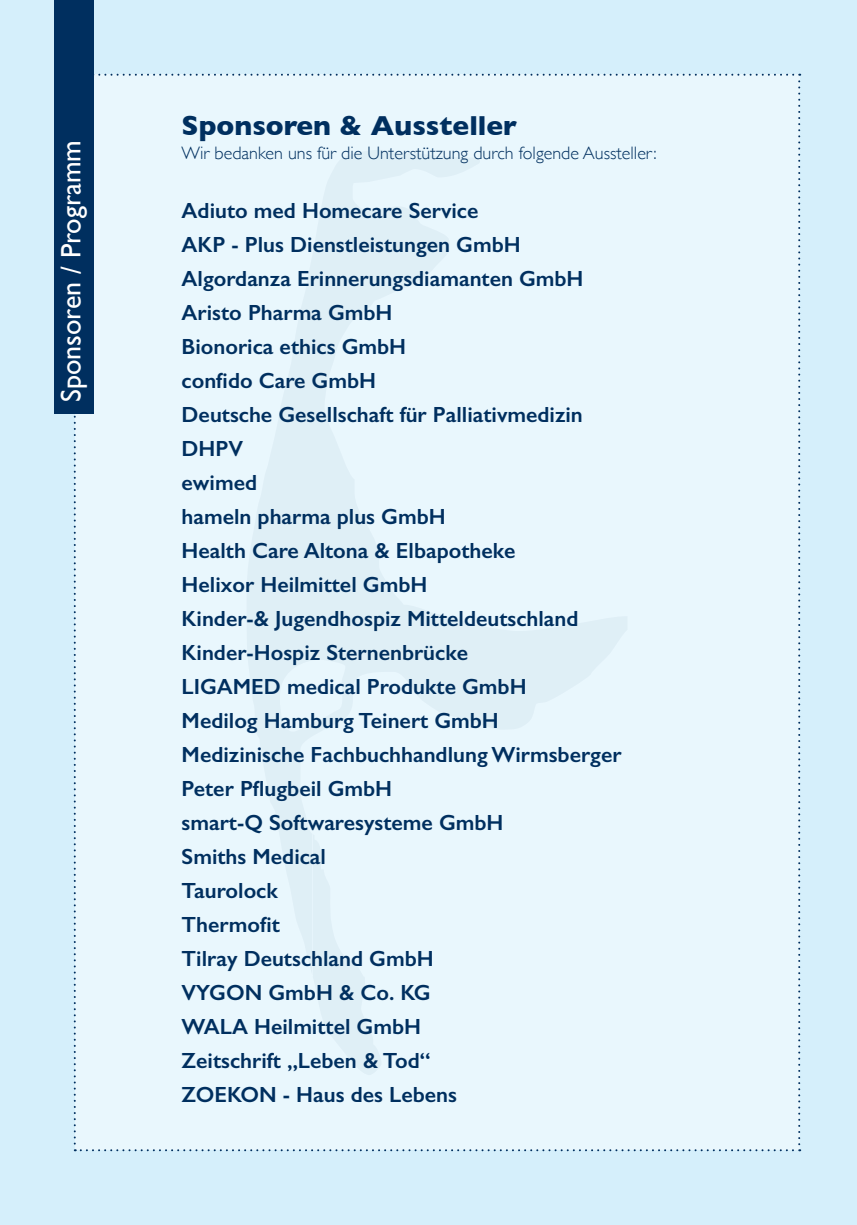
<style>
.page{position:relative;width:857px;height:1225px;background:#fff}
.page>*{position:absolute;margin:0;border:0;box-sizing:border-box;transform-origin:0 0}
.t1{font:700 28px "Gill Sans";color:#002f5f}
.t2{font:28px "Gill Sans";color:#fff}
.t3{font:600 22px/34px "Gill Sans";color:#002f5f}
.t4{font:300 18px "Gill Sans";color:#002f5f}
</style>
<div class="page">
<div style="left:0;top:0;width:856px;height:1225px;background:#d5effb"></div>
<div style="left:74px;top:74px;width:725px;height:1077px;background:#e9f7fd"></div>
<svg style="left:246px;top:148px;width:381px;height:927px;fill:#e9f7fd"></svg>
<div style="left:54px;top:0;width:40px;height:414px;background:#002f5f"></div>
<p class="t2" style="left:59px;top:402px;width:264px;rotate:-90deg">Sponsoren / Programm</p>
<p class="t1" style="left:181px;top:114px;width:337px">Sponsoren &amp; Aussteller</p>
<p class="t4" style="left:181px;top:139px;width:476px">Wir bedanken uns für die Unterstützung durch folgende Aussteller:</p>
<p class="t3" style="left:181px;top:195px;width:441px">Adiuto med Homecare Service<br>AKP - Plus Dienstleistungen GmbH<br>Algordanza Erinnerungsdiamanten GmbH<br>Aristo Pharma GmbH<br>Bionorica ethics GmbH<br>confido Care GmbH<br>Deutsche Gesellschaft für Palliativmedizin<br>DHPV<br>ewimed<br>hameln pharma plus GmbH<br>Health Care Altona &amp; Elbapotheke<br>Helixor Heilmittel GmbH<br>Kinder-&amp; Jugendhospiz Mitteldeutschland<br>Kinder-Hospiz Sternenbrücke<br>LIGAMED medical Produkte GmbH<br>Medilog Hamburg Teinert GmbH<br>Medizinische Fachbuchhandlung Wirmsberger<br>Peter Pflugbeil GmbH<br>smart-Q Softwaresysteme GmbH<br>Smiths Medical<br>Taurolock<br>Thermofit<br>Tilray Deutschland GmbH<br>VYGON GmbH &amp; Co. KG<br>WALA Heilmittel GmbH<br>Zeitschrift „Leben &amp; Tod“<br>ZOEKON - Haus des Lebens</p>
</div>
